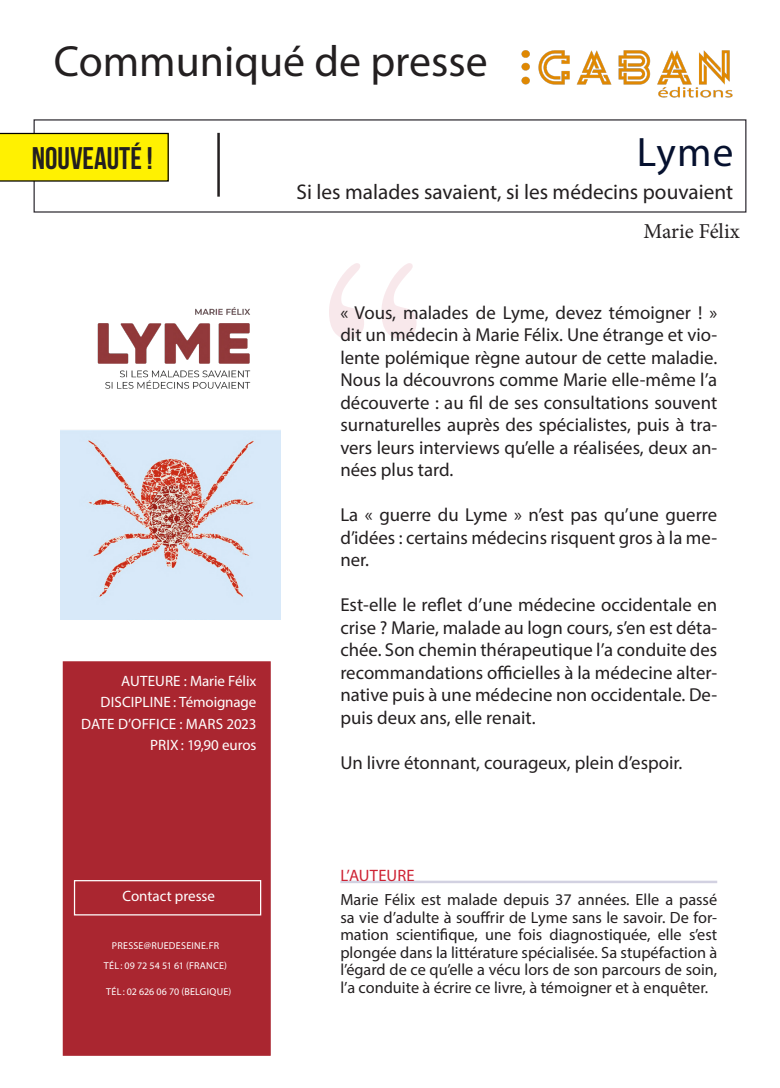
<style>
.page{position:relative;width:780px;height:1088px;background:#fff}
.page>*{position:absolute;margin:0;border:0;box-sizing:border-box;transform-origin:0 0}
.t1{font:43.75px "Myriad Pro";color:#231f20}
.Titre_du_livre{font:41.25px "Myriad Pro";color:#06112f}
.t2{font:31.25px "Bebas Neue";color:#231f20}
.t3{font:21.25px "Myriad Pro";color:#231f20}
.t4{font:21.25px "Minion Pro";color:#231f20}
.t5{font:18.75px/22.5px "Myriad Pro";color:#231f20;text-align:justify}
.Titres_des_cadres{font:16.5px "Myriad Pro";letter-spacing:.015em;color:#ce2334}
.t6{font:16.25px/17.5px "Myriad Pro";color:#231f20;text-align:justify}
.Texte{font:15px "Myriad Pro";letter-spacing:-.005em;color:#fff}
.Style_de_paragraphe{font:10px "Myriad Pro";letter-spacing:.02em;color:#fff}
</style>
<div class="page">
<div style="left:63px;top:661px;width:208px;height:395px;background:#aa2630;border:1px solid #aa2630"></div>
<div style="left:74px;top:880px;width:187px;height:35px;border:1px solid #fff"></div>
<hr style="left:217px;top:133px;width:3px;height:64px;background:#231f20">
<svg style="left:0;top:133px;width:169px;height:49px;background:#f0e302"></svg>
<hr style="left:340px;top:881px;width:377px;height:2px;background:#d2d1e1">
<svg style="left:329px;top:263px;width:87px;height:76px"></svg>
<img style="left:521px;top:50px;width:212px;height:48px">
<img style="left:61px;top:307px;width:219px;height:312px">
<p class="t1" style="left:54px;top:34px;width:435px">Communiqué de presse</p>
<p class="t2" style="left:32px;top:141px;width:122px">NOUVEAUTÉ !</p>
<p class="Titre_du_livre" style="left:637px;top:127px;width:98px">Lyme</p>
<p class="t3" style="left:296px;top:179px;width:438px">Si les malades savaient, si les médecins pouvaient</p>
<p class="Texte" style="left:121px;top:671px;width:137px">AUTEURE : Marie Félix</p>
<p class="Texte" style="left:101px;top:693px;width:157px">DISCIPLINE : Témoignage</p>
<p class="Texte" style="left:81px;top:715px;width:176px">DATE D’OFFICE : MARS 2023</p>
<p class="Texte" style="left:150px;top:736px;width:108px">PRIX: 19,90 euros</p>
<p class="Texte" style="left:122px;top:887px;width:94px">Contact presse</p>
<p class="Style_de_paragraphe" style="left:112px;top:940px;width:109px">PRESSE@RUEDESEINE.FR</p>
<p class="Style_de_paragraphe" style="left:104px;top:959px;width:125px">TÉL : 09 72 54 51 61 (FRANCE)</p>
<p class="Style_de_paragraphe" style="left:106px;top:985px;width:127px">TÉL : 02 626 06 70 (BELGIQUE)</p>
<p class="t4" style="left:643px;top:217px;width:98px">Marie Félix</p>
<p class="t5" style="left:340px;top:301px;width:378px">« Vous, malades de Lyme, devez témoigner ! » dit un médecin à Marie Félix. Une étrange et vio&shy;lente polémique règne autour de cette maladie.<br>Nous la découvrons comme Marie elle-même l’a découverte : au fil de ses consultations souvent surnaturelles auprès des spécialistes, puis à tra&shy;vers leurs interviews qu’elle a réalisées, deux an&shy;nées plus tard.</p>
<p class="t5" style="left:340px;top:503px;width:378px">La « guerre du Lyme » n’est pas qu’une guerre d’idées : certains médecins risquent gros à la me&shy;ner.</p>
<p class="t5" style="left:340px;top:593px;width:378px">Est-elle le reflet d’une médecine occidentale en crise ? Marie, malade au logn cours, s’en est déta&shy;chée. Son chemin thérapeutique l’a conduite des recommandations officielles à la médecine alter&shy;native puis à une médecine non occidentale. De&shy;puis deux ans, elle renait.</p>
<p class="t5" style="left:340px;top:751px;width:343px">Un livre étonnant, courageux, plein d’espoir.</p>
<p class="Titres_des_cadres" style="left:340px;top:865px;width:76px">L’AUTEURE</p>
<p class="t6" style="left:340px;top:891px;width:378px">Marie Félix est malade depuis 37 années. Elle a passé sa vie d’adulte à souffrir de Lyme sans le savoir. De for&shy;mation scientifique, une fois diagnostiquée, elle s’est plongée dans la littérature spécialisée. Sa stupéfaction à l’égard de ce qu’elle a vécu lors de son parcours de soin, l’a conduite à écrire ce livre, à témoigner et à enquêter.</p>
</div>
